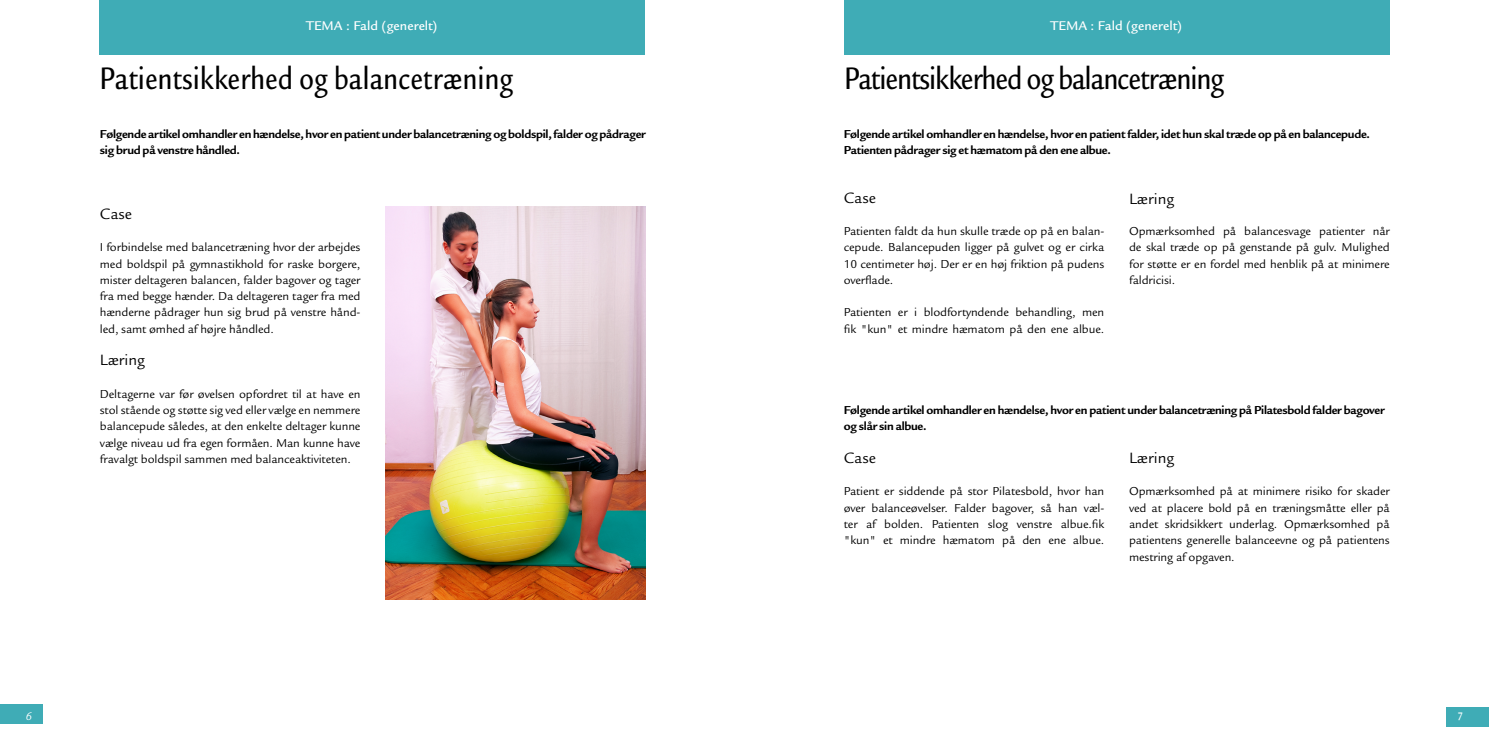
<style>
.page{position:relative;width:1489px;height:745px;background:#fff}
.page>*{position:absolute;margin:0;border:0;box-sizing:border-box;transform-origin:0 0}
.t1{font:500 condensed 33.75px "Legacy Sans ITC Std";color:#000}
.t2{font:500 condensed 33.75px "Legacy Sans ITC Std";letter-spacing:-.02em;color:#000}
.t3{font:16.25px "Legacy Sans ITC Std";color:#000}
.t4{font:500 13.75px "Legacy Sans Std";letter-spacing:.005em;color:#fff}
.t5{font:12.5px/16.2px "Legacy Sans ITC Std";letter-spacing:-.01em;color:#000;text-align:justify}
.t6{font:700 12.5px/16.2px "Legacy Sans ITC Std";letter-spacing:-.02em;color:#000}
.t7{font:italic 11.88px "Legacy Sans ITC Std";color:#fff}
.t8{font:700 condensed 11.88px "Legacy Sans ITC Std";color:#fff}
</style>
<div class="page">
<div style="left:1445px;top:707px;width:43px;height:19px;background:#3facb6"></div>
<div style="left:0;top:704px;width:43px;height:19px;background:#3facb6"></div>
<div style="left:99px;top:0;width:546px;height:54px;background:#3facb6"></div>
<div style="left:843px;top:0;width:546px;height:54px;background:#3facb6"></div>
<img style="left:385px;top:206px;width:261px;height:393px">
<p class="t4" style="left:306px;top:18px;width:133px">TEMA : Fald (generelt)</p>
<h1 class="t1" style="left:99px;top:59px;width:415px">Patientsikkerhed og balancetræning</h1>
<p class="t6" style="left:100px;top:125px;width:547px">Følgende artikel omhandler en hændelse, hvor en patient under balancetræning og boldspil, falder og pådrager sig brud på venstre håndled.</p>
<h2 class="t3" style="left:100px;top:204px;width:34px">Case</h2>
<p class="t5" style="left:100px;top:239px;width:262px">I forbindelse med balancetræning hvor der arbejdes med boldspil på gymnastikhold for raske borgere, mister deltageren balancen, falder bagover og tager fra med begge hænder. Da deltageren tager fra med hænderne pådrager hun sig brud på venstre hånd&shy;led, samt ømhed af højre håndled.</p>
<h2 class="t3" style="left:100px;top:351px;width:47px">Læring</h2>
<p class="t5" style="left:100px;top:385px;width:262px">Deltagerne var før øvelsen opfordret til at have en stol stående og støtte sig ved eller vælge en nemmere balancepude således, at den enkelte deltager kunne vælge niveau ud fra egen formåen. Man kunne have fravalgt boldspil sammen med balanceaktiviteten.</p>
<p class="t4" style="left:1050px;top:18px;width:133px">TEMA : Fald (generelt)</p>
<h1 class="t2" style="left:843px;top:59px;width:382px">Patientsikkerhed og balancetræning</h1>
<p class="t6" style="left:843px;top:125px;width:528px">Følgende artikel omhandler en hændelse, hvor en patient falder, idet hun skal træde op på en balancepude.<br>Patienten pådrager sig et hæmatom på den ene albue.</p>
<h2 class="t3" style="left:843px;top:188px;width:34px">Case</h2>
<p class="t5" style="left:843px;top:223px;width:262px">Patienten faldt da hun skulle træde op på en balan&shy;cepude. Balancepuden ligger på gulvet og er cirka 10 centimeter høj. Der er en høj friktion på pudens overflade.</p>
<p class="t5" style="left:843px;top:304px;width:262px">Patienten er i blodfortyndende behandling, men fik "kun" et mindre hæmatom på den ene albue.</p>
<h2 class="t3" style="left:1129px;top:190px;width:47px">Læring</h2>
<p class="t5" style="left:1129px;top:223px;width:262px">Opmærksomhed på balancesvage patienter når de skal træde op på genstande på gulv. Mulighed for støtte er en fordel med henblik på at minimere faldricisi.</p>
<p class="t6" style="left:843px;top:402px;width:542px">Følgende artikel omhandler en hændelse, hvor en patient under balancetræning på Pilatesbold falder bagover og slår sin albue.</p>
<h2 class="t3" style="left:843px;top:448px;width:34px">Case</h2>
<p class="t5" style="left:843px;top:483px;width:262px">Patient er siddende på stor Pilatesbold, hvor han øver balanceøvelser. Falder bagover, så han væl&shy;ter af bolden. Patienten slog venstre albue.fik "kun" et mindre hæmatom på den ene albue.</p>
<h2 class="t3" style="left:1129px;top:448px;width:47px">Læring</h2>
<p class="t5" style="left:1129px;top:483px;width:262px">Opmærksomhed på at minimere risiko for skader ved at placere bold på en træningsmåtte eller på andet skridsikkert underlag. Opmærksomhed på patientens generelle balanceevne og på patientens mestring af opgaven.</p>
<p class="t7" style="left:26px;top:709px;width:8px">6</p>
<p class="t8" style="left:1457px;top:709px;width:7px">7</p>
</div>
